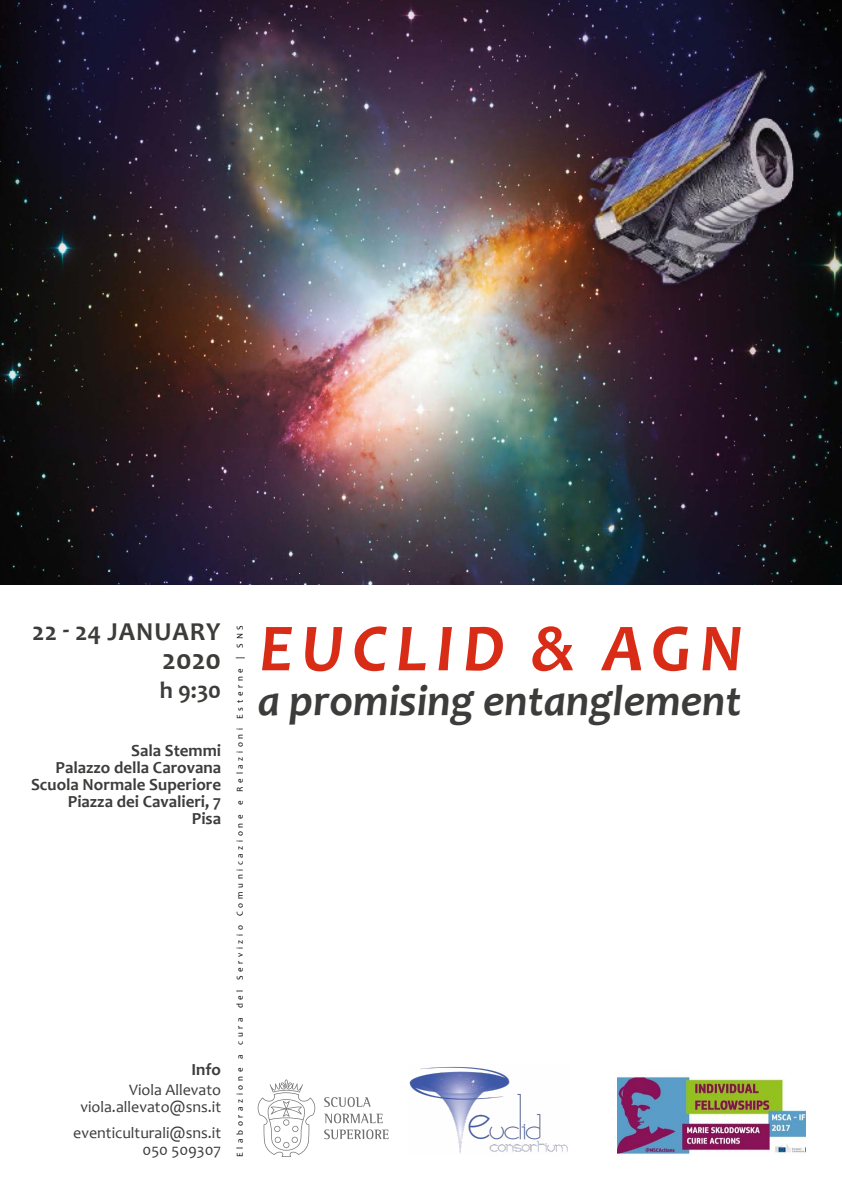
<style>
.page{position:relative;width:842px;height:1191px;background:#fff}
.page>*{position:absolute;margin:0;border:0;box-sizing:border-box;transform-origin:0 0}
.t1{font:italic 700 68px "Candara";letter-spacing:.12em;color:#d92c16}
.t2{font:italic 700 44px "Candara";color:#3c3c3b}
.t3{font:700 29px "Candara";color:#3c3c3b}
.t4{font:700 26px "Candara";letter-spacing:.035em;color:#3c3c3b}
.t5{font:700 24px "Candara";color:#3c3c3b}
.t6{font:700 17px/17px "Candara";color:#3c3c3b;text-align:right}
.t7{font:700 16.9px "Candara";color:#3c3c3b}
.t8{font:16px/17px "Candara";color:#3c3c3b;text-align:right}
.t9{font:9px "Candara";letter-spacing:.41em;color:#000}
</style>
<div class="page">
<img style="left:0;top:0;width:842px;height:584px">
<svg style="left:258px;top:1079px;width:57px;height:78px"></svg>
<svg style="left:324px;top:1097px;width:47px;height:10px"></svg>
<svg style="left:324px;top:1113px;width:59px;height:10px"></svg>
<svg style="left:324px;top:1129px;width:64px;height:10px"></svg>
<img style="left:617px;top:1075px;width:189px;height:80px">
<img style="left:541px;top:37px;width:301px;height:280px">
<img style="left:410px;top:1066px;width:158px;height:88px">
<h3 class="t4" style="left:32px;top:615px;width:190px">22 - 24 JANUARY</h3>
<h3 class="t3" style="left:162px;top:642px;width:60px">2020</h3>
<h3 class="t5" style="left:160px;top:675px;width:63px">h 9:30</h3>
<p class="t6" style="left:31px;top:742px;width:192px">Sala Stemmi<br>Palazzo della Carovana<br>Scuola Normale Superiore<br>Piazza dei Cavalieri, 7<br>Pisa</p>
<p class="t7" style="left:191px;top:1059px;width:31px">Info</p>
<p class="t8" style="left:80px;top:1081px;width:142px">Viola Allevato viola.allevato@sns.it</p>
<p class="t8" style="left:73px;top:1124px;width:149px">eventiculturali@sns.it<br>050 509307</p>
<p class="t9" style="left:234px;top:1157px;width:533px;rotate:-90deg">Elaborazione a cura del Servizio Comunicazione e Relazioni Esterne | SNS</p>
<h1 class="t1" style="left:259px;top:607px;width:486px">EUCLID &amp; AGN</h1>
<h2 class="t2" style="left:258px;top:674px;width:485px">a promising entanglement</h2>
</div>
